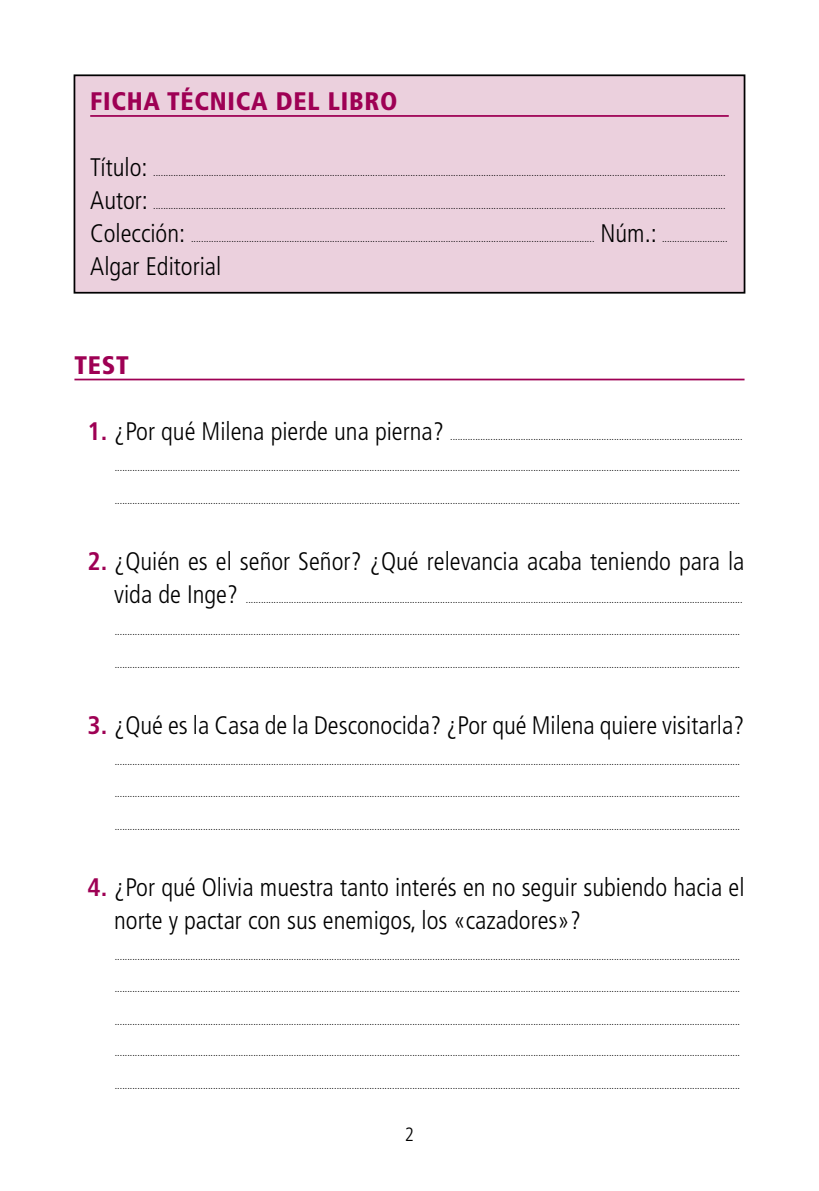
<style>
.page{position:relative;width:819px;height:1191px;background:#fff}
.page>*{position:absolute;margin:0;border:0;box-sizing:border-box;transform-origin:0 0}
.t1{font:300 condensed 25.38px/33.1px "Frutiger LT Std";color:#000}
.t2{font:900 condensed 25.38px "Frutiger LT Std";letter-spacing:.03em;color:#9e0054}
.t3{font:300 condensed 19.25px "Frutiger LT Std";color:#000}
.t4{font:300 condensed 10.5px "Frutiger LT Std";color:#000}
.s1{font-weight:700;color:#9e0054}
</style>
<div class="page">
<hr style="left:74px;top:379px;width:670px;height:1px;background:#9e0054">
<div style="left:74px;top:75px;width:670px;height:218px;background:#ebd0dd"></div>
<hr style="left:90px;top:115px;width:638px;height:2px;background:#9e0054">
<div style="left:74px;top:74px;width:671px;height:220px;border:2px solid #000"></div>
<h1 class="t2" style="left:90px;top:86px;width:309px">FICHA TÉCNICA DEL LIBRO</h1>
<h1 class="t1" style="left:90px;top:151px;width:59px">Título:</h1>
<p class="t4" style="left:153px;top:166px;width:574px">...................................................................................................................................................................................................................................</p>
<h1 class="t1" style="left:90px;top:184px;width:59px">Autor:</h1>
<p class="t4" style="left:153px;top:199px;width:574px">...................................................................................................................................................................................................................................</p>
<h1 class="t1" style="left:90px;top:217px;width:96px">Colección:</h1>
<p class="t4" style="left:191px;top:232px;width:405px">................................................................................................................................................................</p>
<h1 class="t1" style="left:600px;top:217px;width:58px">Núm.:</h1>
<p class="t4" style="left:662px;top:232px;width:67px">..........................</p>
<h1 class="t1" style="left:90px;top:250px;width:133px">Algar Editorial</h1>
<h1 class="t2" style="left:74px;top:349px;width:56px">TEST</h1>
<h1 class="t1" style="left:88px;top:415px;width:358px"><span class="s1">1.</span> ¿Por qué Milena pierde una pierna?</h1>
<p class="t4" style="left:450px;top:430px;width:294px">....................................................................................................................</p>
<p class="t4" style="left:115px;top:461px;width:626px">........................................................................................................................................................................................................................................................</p>
<p class="t4" style="left:115px;top:494px;width:626px">........................................................................................................................................................................................................................................................</p>
<h1 class="t1" style="left:114px;top:545px;width:631px;text-indent:-26px"><span class="s1">2.</span> ¿Quién es el señor Señor? ¿Qué relevancia acaba teniendo para la vida de Inge?</h1>
<p class="t4" style="left:246px;top:593px;width:498px">.....................................................................................................................................................................................................</p>
<p class="t4" style="left:115px;top:625px;width:626px">........................................................................................................................................................................................................................................................</p>
<p class="t4" style="left:115px;top:658px;width:626px">........................................................................................................................................................................................................................................................</p>
<h1 class="t1" style="left:88px;top:708px;width:658px"><span class="s1">3.</span> ¿Qué es la Casa de la Desconocida? ¿Por qué Milena quiere visitarla?</h1>
<p class="t4" style="left:115px;top:755px;width:626px">........................................................................................................................................................................................................................................................</p>
<p class="t4" style="left:115px;top:787px;width:626px">........................................................................................................................................................................................................................................................</p>
<p class="t4" style="left:115px;top:820px;width:626px">........................................................................................................................................................................................................................................................</p>
<h1 class="t1" style="left:114px;top:871px;width:632px;text-indent:-26px"><span class="s1">4.</span> ¿Por qué Olivia muestra tanto interés en no seguir subiendo hacia el norte y pactar con sus enemigos, los «cazadores»?</h1>
<p class="t4" style="left:115px;top:950px;width:626px">........................................................................................................................................................................................................................................................</p>
<p class="t4" style="left:115px;top:982px;width:626px">........................................................................................................................................................................................................................................................</p>
<p class="t4" style="left:115px;top:1015px;width:626px">........................................................................................................................................................................................................................................................</p>
<p class="t4" style="left:115px;top:1046px;width:626px">........................................................................................................................................................................................................................................................</p>
<p class="t4" style="left:115px;top:1079px;width:626px">........................................................................................................................................................................................................................................................</p>
<h2 class="t3" style="left:405px;top:1123px;width:11px">2</h2>
</div>
